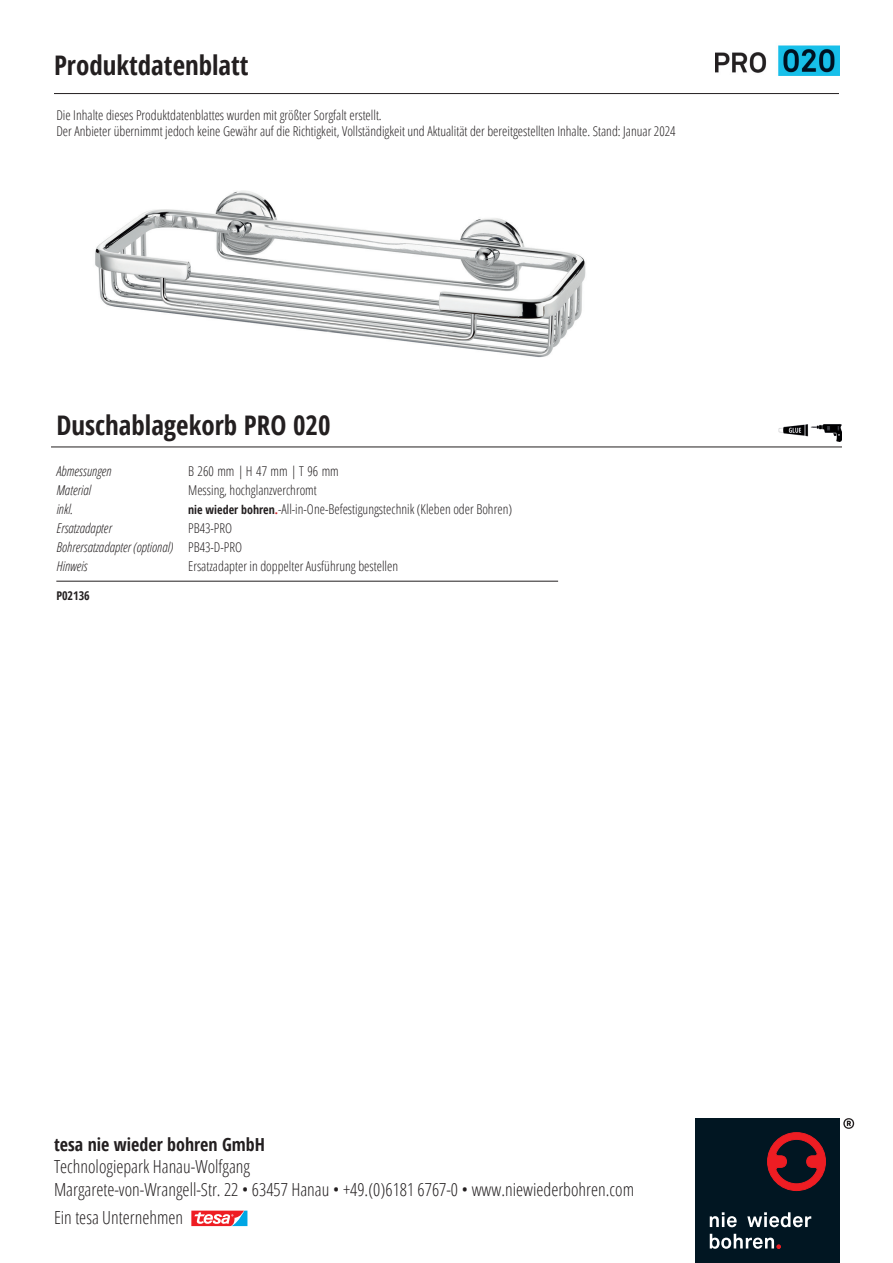
<style>
.page{position:relative;width:893px;height:1263px;background:#fff}
.page>*{position:absolute;margin:0;border:0;box-sizing:border-box;transform-origin:0 0}
.t1{font:700 condensed 27px "Open Sans";color:#231f20}
.t2{font:300 condensed 18px "Open Sans";color:#231f20}
.t3{font:700 condensed 18px "Open Sans";color:#231f20}
.Text{font:300 condensed 13.5px "Open Sans";color:#231f20}
.t4{font:italic 300 condensed 13.5px/18.9px "Open Sans";color:#231f20}
.t5{font:700 condensed 12px "Open Sans";color:#231f20}
.s1{font-weight:700;font-size:12px}
.s2{font-weight:700;font-size:12px;color:#d1232a}
.s3{font-style:normal}
</style>
<div class="page">
<img style="left:95px;top:190px;width:491px;height:168px">
<img style="left:715px;top:45px;width:125px;height:30px">
<hr style="left:51px;top:447px;width:791px;height:1px;background:#231f20">
<img style="left:778px;top:424px;width:64px;height:17px">
<hr style="left:56px;top:581px;width:502px;height:1px;background:#231f20">
<div style="left:695px;top:1118px;width:145px;height:145px;background:#011622"></div>
<svg style="left:710px;top:1212px;width:27px;height:15px"></svg>
<svg style="left:747px;top:1212px;width:64px;height:15px"></svg>
<svg style="left:710px;top:1234px;width:71px;height:15px"></svg>
<svg style="left:767px;top:1132px;width:59px;height:59px"></svg>
<svg style="left:843px;top:1118px;width:11px;height:11px"></svg>
<svg style="left:191px;top:1210px;width:57px;height:17px"></svg>
<hr style="left:54px;top:93px;width:785px;height:1px;background:#231f20">
<p class="t1" style="left:54px;top:46px;width:196px">Produktdatenblatt</p>
<p class="Text" style="left:56px;top:106px;width:327px">Die Inhalte dieses Produktdatenblattes wurden mit größter Sorgfalt erstellt.</p>
<p class="Text" style="left:56px;top:122px;width:621px">Der Anbieter übernimmt jedoch keine Gewähr auf die Richtigkeit, Vollständigkeit und Aktualität der bereitgestellten Inhalte. Stand: Januar 2024</p>
<h1 class="t1" style="left:56px;top:406px;width:276px">Duschablagekorb PRO 020</h1>
<p class="t4" style="left:56px;top:462px;width:57px">Abmessungen</p>
<p class="Text" style="left:188px;top:462px;width:152px">B 260 mm | H 47 mm | T 96 mm</p>
<p class="t4" style="left:56px;top:480px;width:36px">Material</p>
<p class="Text" style="left:188px;top:481px;width:130px">Messing, hochglanzverchromt</p>
<p class="t4" style="left:56px;top:499px;width:18px">inkl.</p>
<p class="Text" style="left:188px;top:500px;width:325px"><span class="s1">nie wieder bohren</span><span class="s2">.</span>-All-in-One-Befestigungstechnik (Kleben oder Bohren)</p>
<p class="t4" style="left:56px;top:518px;width:57px">Ersatzadapter</p>
<p class="t4" style="left:56px;top:518px;width:187px;text-indent:132px"><span class="s3">PB43-PRO<br></span>Bohrersatzadapter (optional) <span class="s3">PB43-D-PRO<br></span>Hinweis</p>
<p class="Text" style="left:188px;top:556px;width:211px">Ersatzadapter in doppelter Ausführung bestellen</p>
<p class="t5" style="left:56px;top:587px;width:35px">P02136</p>
<p class="t3" style="left:54px;top:1132px;width:212px">tesa nie wieder bohren GmbH</p>
<p class="t2" style="left:54px;top:1154px;width:198px">Technologiepark Hanau-Wolfgang</p>
<p class="t2" style="left:54px;top:1177px;width:582px">Margarete-von-Wrangell-Str. 22 • 63457 Hanau • +49.(0)6181 6767-0 • www.niewiederbohren.com</p>
<p class="t2" style="left:54px;top:1205px;width:131px">Ein tesa Unternehmen</p>
</div>
